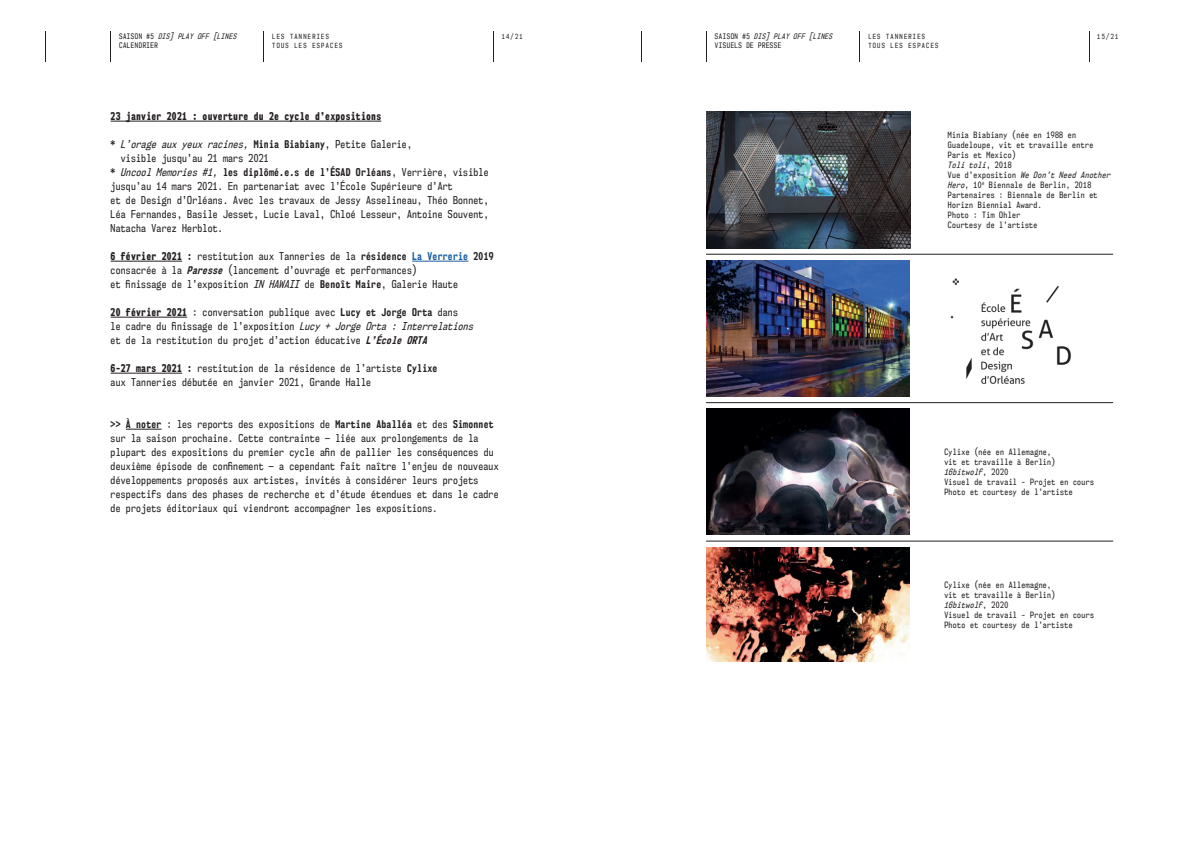
<style>
.page{position:relative;width:1191px;height:842px;background:#fff}
.page>*{position:absolute;margin:0;border:0;box-sizing:border-box;transform-origin:0 0}
.t1{font:10px/14px "NK57 Monospace Cd Rg";letter-spacing:.025em;color:#231f20}
.t2{font:700 10px "NK57 Monospace Cd Rg";letter-spacing:.025em;color:#231f20}
.t3{font:italic 10px "NK57 Monospace Cd Rg";letter-spacing:.025em;color:#231f20}
.t4{font:10px "NK57 Monospace Cd Eb";letter-spacing:.025em;color:#231f20}
.t5{font:8px/10px "NK57 Monospace Cd Rg";letter-spacing:.05em;color:#231f20}
.t6{font:italic 7px "NK57 Monospace Cd Rg";letter-spacing:.075em;color:#231f20}
.t7{font:7px "NK57 Monospace Cd Rg";letter-spacing:.075em;color:#231f20}
.t8{font:6.5px/9px "NK57 Monospace Cd Rg";letter-spacing:.2em;color:#231f20}
.s1{font-style:normal}
.s2{font-weight:700;font-style:normal}
.s3{font-weight:400;font-style:italic}
.s4{font-weight:400}
.s5{font-family:"NK57 Monospace Cd Eb"}
.s6{font-weight:700}
.s7{font-weight:700;color:#175d9e}
.s8{font-weight:700;font-style:italic}
.s9{font-style:italic}
</style>
<div class="page">
<hr style="left:110px;top:31px;width:1px;height:30px;background:#231f20">
<hr style="left:263px;top:31px;width:1px;height:30px;background:#231f20">
<hr style="left:45px;top:31px;width:1px;height:30px;background:#231f20">
<hr style="left:493px;top:31px;width:1px;height:30px;background:#231f20">
<hr style="left:706px;top:31px;width:1px;height:30px;background:#231f20">
<hr style="left:859px;top:31px;width:1px;height:30px;background:#231f20">
<hr style="left:641px;top:31px;width:1px;height:30px;background:#231f20">
<hr style="left:1089px;top:31px;width:1px;height:30px;background:#231f20">
<img style="left:706px;top:112px;width:204px;height:136px">
<img style="left:950px;top:278px;width:121px;height:106px">
<img style="left:707px;top:260px;width:202px;height:136px">
<hr style="left:706px;top:254px;width:407px;height:1px;background:#231f20">
<img style="left:707px;top:409px;width:202px;height:126px">
<hr style="left:706px;top:402px;width:407px;height:1px;background:#231f20">
<hr style="left:706px;top:541px;width:407px;height:1px;background:#231f20">
<img style="left:706px;top:547px;width:203px;height:115px">
<hr style="left:111px;top:121px;width:270px;height:1px;background:#231f20">
<hr style="left:111px;top:261px;width:71px;height:1px;background:#231f20">
<hr style="left:412px;top:261px;width:56px;height:1px;background:#175d9e">
<hr style="left:111px;top:317px;width:76px;height:1px;background:#231f20">
<hr style="left:111px;top:373px;width:71px;height:1px;background:#231f20">
<hr style="left:126px;top:429px;width:36px;height:1px;background:#231f20">
<p class="t6" style="left:119px;top:33px;width:119px"><span class="s1">SAISON #5</span> DIS] PLAY OFF [LINES</p>
<p class="t8" style="left:501px;top:32px;width:22px">14/21</p>
<p class="t7" style="left:119px;top:41px;width:40px">CALENDRIER</p>
<p class="t8" style="left:272px;top:32px;width:72px">LES TANNERIES<br>TOUS LES ESPACES</p>
<p class="t4" style="left:111px;top:110px;width:272px">23 janvier 2021 : ouverture du 2e cycle d’expositions</p>
<p class="t3" style="left:111px;top:138px;width:303px"><span class="s2">*</span> L’orage aux yeux racines, <span class="s2">Minia Biabiany</span><span class="s1">, Petite Galerie,</span></p>
<p class="t1" style="left:121px;top:151px;width:149px">visible jusqu’au 21 mars 2021</p>
<p class="t2" style="left:111px;top:166px;width:379px">* <span class="s3">Uncool Memories #1,</span> les diplômé.e.s de l’ÉSAD Orléans<span class="s4">, Verrière, visible</span></p>
<p class="t1" style="left:111px;top:179px;width:344px">jusqu’au 14 mars 2021. En partenariat avec l’École Supérieure d’Art</p>
<p class="t1" style="left:111px;top:193px;width:379px">et de Design d’Orléans. Avec les travaux de Jessy Asselineau, Théo Bonnet,</p>
<p class="t1" style="left:111px;top:207px;width:379px">Léa Fernandes, Basile Jesset, Lucie Laval, Chloé Lesseur, Antoine Souvent,</p>
<p class="t1" style="left:111px;top:221px;width:114px">Natacha Varez Herblot.</p>
<p class="t1" style="left:111px;top:249px;width:385px"><span class="s5">6 février 2021</span> <span class="s6">:</span> restitution aux Tanneries de la <span class="s6">résidence</span> <span class="s7">La Verrerie</span> <span class="s6">2019 </span>consacrée à la <span class="s8">Paresse</span> (lancement d’ouvrage et performances)<br>et finissage de l’exposition <span class="s9">IN HAWAII</span> de <span class="s6">Benoît Maire</span>, Galerie Haute</p>
<p class="t1" style="left:111px;top:305px;width:364px"><span class="s5">20 février 2021</span> : conversation publique avec <span class="s6">Lucy et Jorge Orta</span> dans<br>le cadre du finissage de l’exposition <span class="s9">Lucy + Jorge Orta : Interrelations </span>et de la restitution du projet d’action éducative <span class="s8">L’École ORTA</span></p>
<p class="t1" style="left:111px;top:361px;width:328px"><span class="s5">6-27 mars 2021</span> <span class="s6">:</span> restitution de la résidence de l’artiste <span class="s6">Cylixe </span>aux Tanneries débutée en janvier 2021, Grande Halle</p>
<p class="t1" style="left:111px;top:417px;width:389px"><span class="s6">&gt;&gt; À noter</span> : les reports des expositions de <span class="s6">Martine Aballéa</span> et des <span class="s6">Simonnet </span>sur la saison prochaine. Cette contrainte — liée aux prolongements de la plupart des expositions du premier cycle afin de pallier les conséquences du deuxième épisode de confinement — a cependant fait naître l’enjeu de nouveaux développements proposés aux artistes, invités à considérer leurs projets respectifs dans des phases de recherche et d’étude étendues et dans le cadre de projets éditoriaux qui viendront accompagner les expositions.</p>
<p class="t6" style="left:715px;top:33px;width:119px"><span class="s1">SAISON #5</span> DIS] PLAY OFF [LINES</p>
<p class="t8" style="left:1097px;top:32px;width:22px">15/21</p>
<p class="t7" style="left:715px;top:41px;width:68px">VISUELS DE PRESSE</p>
<p class="t8" style="left:868px;top:32px;width:72px">LES TANNERIES<br>TOUS LES ESPACES</p>
<p class="t5" style="left:947px;top:130px;width:164px">Minia Biabiany (née en 1988 en<br>Guadeloupe, vit et travaille entre<br>Paris et Mexico)<br><span class="s9">Toli toli</span>, 2018<br>Vue d’exposition <span class="s9">We Don’t Need Another<br>Hero</span>, 10<sup>è</sup> Biennale de Berlin, 2018<br>Partenaires : Biennale de Berlin et<br>Horizn Biennial Award.<br>Photo : Tim Ohler<br>Courtesy de l’artiste</p>
<p class="t5" style="left:944px;top:447px;width:151px">Cylixe (née en Allemagne,<br>vit et travaille à Berlin)<br><span class="s9">16bitwolf</span>, 2020<br>Visuel de travail - Projet en cours<br>Photo et courtesy de l’artiste</p>
<p class="t5" style="left:944px;top:580px;width:151px">Cylixe (née en Allemagne,<br>vit et travaille à Berlin)<br><span class="s9">16bitwolf</span>, 2020<br>Visuel de travail - Projet en cours<br>Photo et courtesy de l’artiste</p>
</div>
